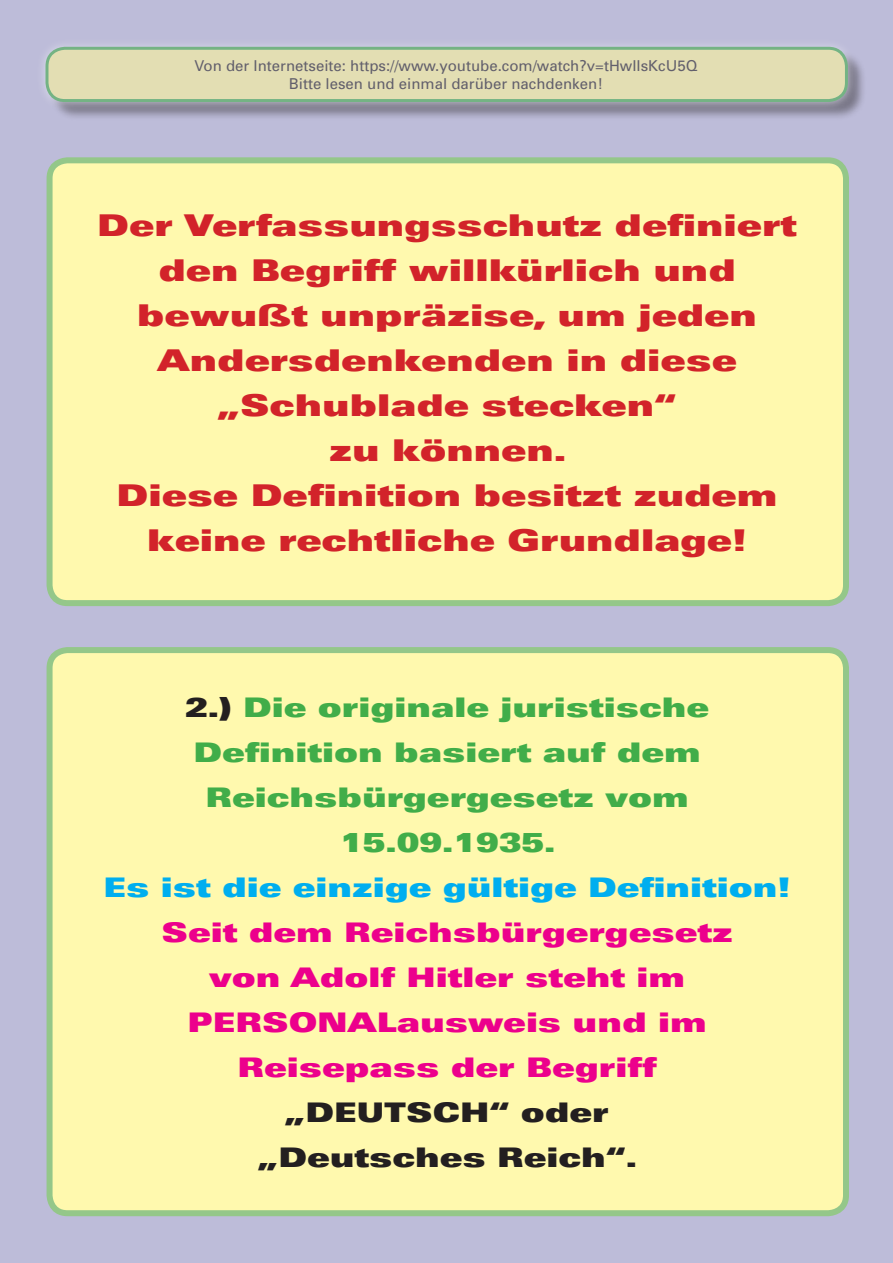
<style>
.page{position:relative;width:893px;height:1263px;background:#bdbcd9}
.page>*{position:absolute;margin:0;border:0;box-sizing:border-box;transform-origin:0 0}
.t1{font:900 expanded 30px/45px "Univers";color:#d2232a;text-align:center}
.t2{font:900 expanded 27px/45px "Univers";color:#ec008c;text-align:center}
.t3{font:900 expanded 27px/45px "Univers";color:#41ad49;text-align:center}
.t4{font:900 expanded 27px "Univers";color:#00aeef}
.t5{font:900 expanded 27px/45px "Univers";color:#231f20;text-align:center}
.t6{font:15px/18px "Univers";color:#231f20;text-align:center}
.s1{color:#231f20}
</style>
<div class="page">
<div style="left:48px;top:49px;width:818px;height:72px;background:#231f20;opacity:.75"></div>
<div style="left:36px;top:37px;width:822px;height:74px;background:#fff;opacity:.75"></div>
<div style="left:47px;top:48px;width:799px;height:53px;background:#e3deb3;border-radius:18px"></div>
<div style="left:45px;top:47px;width:803px;height:55px;border:3px solid #41ad49;border-radius:18px"></div>
<div style="left:50px;top:650px;width:796px;height:563px;background:#fff9ae;border-radius:18px"></div>
<div style="left:47px;top:647px;width:802px;height:569px;border:6px solid #94c789;border-radius:18px"></div>
<div style="left:50px;top:160px;width:796px;height:443px;background:#fff9ae;border-radius:18px"></div>
<div style="left:47px;top:157px;width:802px;height:449px;border:6px solid #94c789;border-radius:18px"></div>
<p class="t6" style="left:195px;top:56px;width:504px">Von der Internetseite: https://www.youtube.com/watch?v=tHwIIsKcU5Q<br>Bitte lesen und einmal darüber nachdenken!</p>
<p class="t1" style="left:97px;top:202px;width:701px">Der Verfassungsschutz definiert den Begriff willkürlich und bewußt unpräzise, um jeden<br>Andersdenkenden in diese „Schublade stecken“<br>zu können.<br>Diese Definition besitzt zudem keine rechtliche Grundlage!</p>
<p class="t3" style="left:185px;top:685px;width:526px"><span class="s1">2.)</span> Die originale juristische<br>Definition basiert auf dem<br>Reichsbürgergesetz vom<br>15.09.1935.</p>
<p class="t4" style="left:103px;top:871px;width:689px">Es ist die einzige gültige Definition!</p>
<p class="t2" style="left:161px;top:910px;width:573px">Seit dem Reichsbürgergesetz von Adolf Hitler steht im<br>PERSONALausweis und im<br>Reisepass der Begriff</p>
<p class="t5" style="left:258px;top:1090px;width:380px">„DEUTSCH“ oder „Deutsches Reich“.</p>
</div>
